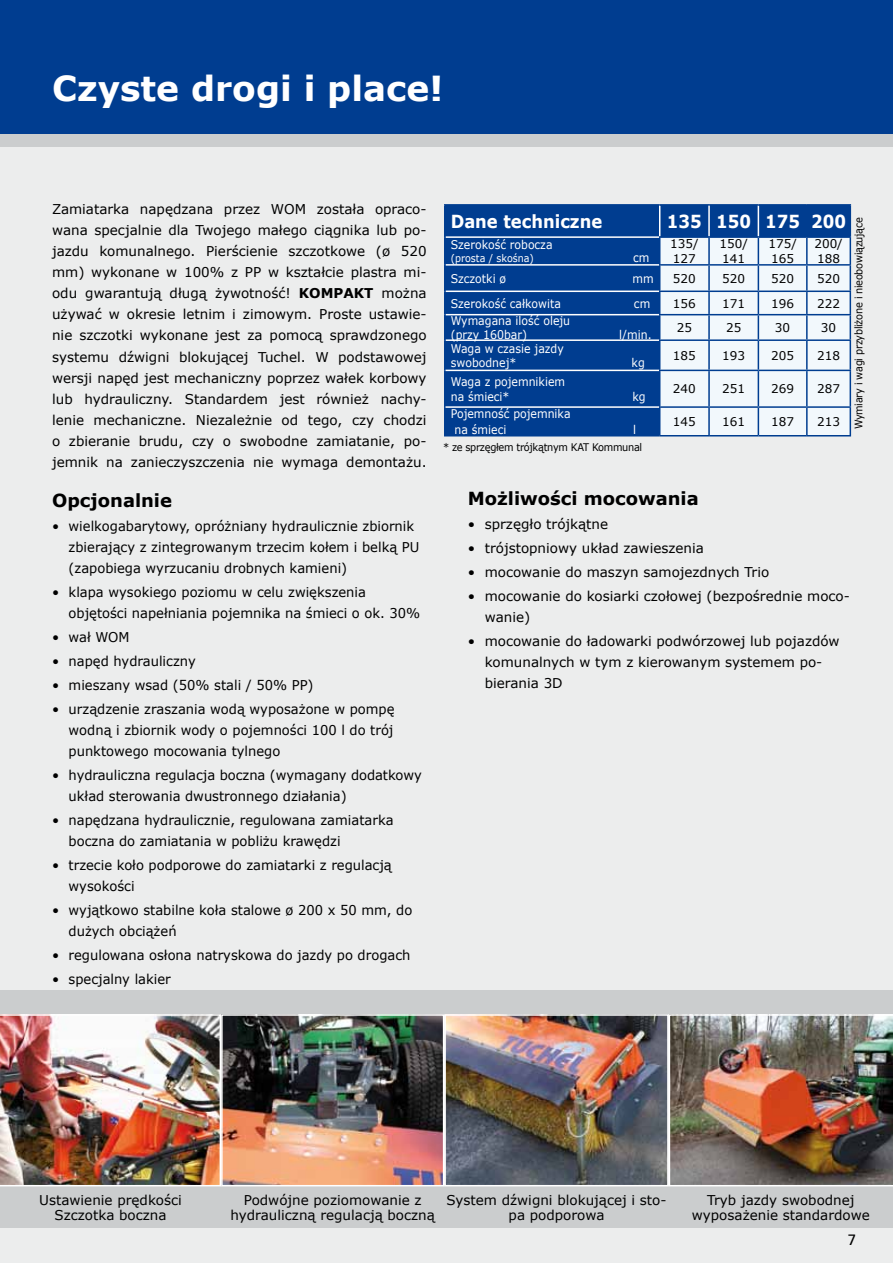
<style>
.page{position:relative;width:893px;height:1263px;background:#fff}
.page>*{position:absolute;margin:0;border:0;box-sizing:border-box;transform-origin:0 0}
.t1{font:700 34.5px "Verdana";color:#fff}
.t2{font:700 18px "Verdana";color:#000}
.t3{font:700 18px "Verdana";color:#fff;scale:.91 1}
.t4{font:15px "Frutiger";color:#000}
.t5{font:13.5px/21px "Verdana";color:#000}
.t6{font:12px/13.5px "Verdana";color:#fff;scale:.91 1}
.t7{font:12px/15px "Verdana";color:#000}
.t8{font:10.5px "Verdana";letter-spacing:-.03em;color:#000;scale:.93 1}
.t9{font:10.5px "Verdana";color:#fff;scale:.91 1}
.s1{font-weight:700}
</style>
<div class="page">
<div style="left:0;top:134px;width:893px;height:1129px;background:#eceded"></div>
<div style="left:0;top:1186px;width:893px;height:42px;background:#cbcdce"></div>
<div style="left:0;top:990px;width:893px;height:24px;background:#cbcdce"></div>
<div style="left:0;top:0;width:893px;height:134px;background:#003d90"></div>
<div style="left:0;top:134px;width:893px;height:13px;background:#cbcdce"></div>
<img style="left:669px;top:1014px;width:224px;height:172px">
<img style="left:0;top:1014px;width:221px;height:172px">
<img style="left:447px;top:1017px;width:219px;height:166px">
<div style="left:444px;top:1014px;width:225px;height:172px;border:2px solid #fff"></div>
<img style="left:224px;top:1017px;width:217px;height:166px">
<div style="left:221px;top:1014px;width:223px;height:172px;border:2px solid #fff"></div>
<div style="left:445px;top:206px;width:214px;height:229px;background:#003d90"></div>
<hr style="left:445px;top:264px;width:214px;height:2px;background:#fff">
<hr style="left:445px;top:291px;width:214px;height:1px;background:#fff">
<hr style="left:445px;top:314px;width:214px;height:1px;background:#fff">
<hr style="left:445px;top:339px;width:214px;height:2px;background:#fff">
<hr style="left:445px;top:236px;width:214px;height:2px;background:#fff">
<hr style="left:444px;top:206px;width:1px;height:31px;background:#003d90">
<hr style="left:444px;top:204px;width:216px;height:2px;background:#003d90">
<hr style="left:660px;top:204px;width:49px;height:2px;background:#003d90">
<hr style="left:709px;top:204px;width:49px;height:2px;background:#003d90">
<hr style="left:758px;top:204px;width:49px;height:2px;background:#003d90">
<hr style="left:807px;top:204px;width:44px;height:2px;background:#003d90">
<svg style="left:444px;top:237px;width:1px;height:103px"></svg>
<hr style="left:444px;top:340px;width:1px;height:30px;background:#003d90">
<hr style="left:444px;top:370px;width:1px;height:37px;background:#003d90">
<svg style="left:444px;top:407px;width:1px;height:28px"></svg>
<hr style="left:444px;top:435px;width:216px;height:1px;background:#003d90">
<svg style="left:659px;top:205px;width:192px;height:231px"></svg>
<hr style="left:659px;top:370px;width:50px;height:1px;background:#003d90">
<hr style="left:709px;top:370px;width:49px;height:1px;background:#003d90">
<hr style="left:758px;top:370px;width:49px;height:1px;background:#003d90">
<hr style="left:807px;top:370px;width:44px;height:1px;background:#003d90">
<hr style="left:659px;top:406px;width:50px;height:2px;background:#003d90">
<hr style="left:709px;top:406px;width:49px;height:2px;background:#003d90">
<hr style="left:758px;top:406px;width:49px;height:2px;background:#003d90">
<hr style="left:807px;top:406px;width:44px;height:2px;background:#003d90">
<hr style="left:660px;top:435px;width:49px;height:1px;background:#003d90">
<hr style="left:709px;top:435px;width:49px;height:1px;background:#003d90">
<hr style="left:758px;top:435px;width:49px;height:1px;background:#003d90">
<hr style="left:807px;top:435px;width:44px;height:1px;background:#003d90">
<hr style="left:445px;top:370px;width:214px;height:1px;background:#fff">
<hr style="left:445px;top:406px;width:214px;height:2px;background:#fff">
<h1 class="t1" style="left:52px;top:64px;width:393px">Czyste drogi i place!</h1>
<p class="t5" style="left:52px;top:199px;width:376px;text-align:justify">Zamiatarka napędzana przez WOM została opraco&shy;wana specjalnie dla Twojego małego ciągnika lub po&shy;jazdu komunalnego. Pierścienie szczotkowe (ø 520 mm) wykonane w 100% z PP w kształcie plastra mi&shy;odu gwarantują długą żywotność! <span class="s1">KOMPAKT</span> można używać w okresie letnim i zimowym. Proste ustawie&shy;nie szczotki wykonane jest za pomocą sprawdzonego systemu dźwigni blokującej Tuchel. W podstawowej wersji napęd jest mechaniczny poprzez wałek korbowy lub hydrauliczny. Standardem jest również nachy&shy;lenie mechaniczne. Niezależnie od tego, czy chodzi o zbieranie brudu, czy o swobodne zamiatanie, po&shy;jemnik na zanieczyszczenia nie wymaga demontażu.</p>
<h2 class="t3" style="left:451px;top:209px;width:168px">Dane techniczne</h2>
<h2 class="t3" style="left:667px;top:209px;width:198px">135 150 175 200</h2>
<p class="t6" style="left:451px;top:238px;width:113px">Szerokość robocza</p>
<p class="t9" style="left:451px;top:251px;width:93px">(prosta / skośna)</p>
<p class="t6" style="left:633px;top:251px;width:19px">cm</p>
<p class="t7" style="left:670px;top:236px;width:30px">135/<br>127</p>
<p class="t7" style="left:719px;top:236px;width:30px">150/<br>141</p>
<p class="t7" style="left:768px;top:236px;width:30px">175/<br>165</p>
<p class="t7" style="left:814px;top:236px;width:30px">200/<br>188</p>
<p class="t6" style="left:451px;top:271px;width:62px">Szczotki ø</p>
<p class="t6" style="left:633px;top:271px;width:25px">mm</p>
<p class="t7" style="left:673px;top:271px;width:24px">520</p>
<p class="t7" style="left:722px;top:271px;width:24px">520</p>
<p class="t7" style="left:771px;top:271px;width:24px">520</p>
<p class="t7" style="left:817px;top:271px;width:24px">520</p>
<p class="t6" style="left:451px;top:296px;width:123px">Szerokość całkowita</p>
<p class="t6" style="left:634px;top:296px;width:19px">cm</p>
<p class="t7" style="left:673px;top:296px;width:24px">156</p>
<p class="t7" style="left:722px;top:296px;width:24px">171</p>
<p class="t7" style="left:771px;top:296px;width:24px">196</p>
<p class="t7" style="left:817px;top:296px;width:24px">222</p>
<p class="t6" style="left:451px;top:314px;width:133px">Wymagana ilość oleju (przy 160bar)</p>
<p class="t7" style="left:677px;top:320px;width:17px">25</p>
<p class="t7" style="left:726px;top:320px;width:17px">25</p>
<p class="t7" style="left:775px;top:320px;width:17px">30</p>
<p class="t7" style="left:821px;top:320px;width:17px">30</p>
<p class="t6" style="left:619px;top:328px;width:37px">l/min.</p>
<p class="t6" style="left:451px;top:342px;width:126px">Waga w czasie jazdy swobodnej*</p>
<p class="t6" style="left:451px;top:374px;width:127px;line-height:15px">Waga z pojemnikiem na śmieci*</p>
<p class="t6" style="left:455px;top:405px;width:129px;line-height:16.5px;text-indent:-4px">Pojemność pojemnika na śmieci</p>
<p class="t6" style="left:632px;top:355px;width:16px">kg</p>
<p class="t6" style="left:632px;top:390px;width:16px">kg</p>
<p class="t6" style="left:633px;top:423px;width:5px">l</p>
<p class="t8" style="left:443px;top:440px;width:216px">* ze sprzęgłem trójkątnym KAT Kommunal</p>
<p class="t7" style="left:673px;top:348px;width:24px">185</p>
<p class="t7" style="left:722px;top:348px;width:24px">193</p>
<p class="t7" style="left:771px;top:348px;width:24px">205</p>
<p class="t7" style="left:817px;top:348px;width:24px">218</p>
<p class="t7" style="left:673px;top:381px;width:24px">240</p>
<p class="t7" style="left:722px;top:381px;width:24px">251</p>
<p class="t7" style="left:771px;top:381px;width:24px">269</p>
<p class="t7" style="left:817px;top:381px;width:24px">287</p>
<p class="t7" style="left:673px;top:414px;width:24px">145</p>
<p class="t7" style="left:722px;top:414px;width:24px">161</p>
<p class="t7" style="left:771px;top:414px;width:24px">187</p>
<p class="t7" style="left:817px;top:414px;width:24px">213</p>
<p class="t8" style="left:851px;top:429px;width:229px;rotate:-90deg">Wymiary i wagi przybliżone i nieobowiązujące</p>
<h2 class="t2" style="left:52px;top:488px;width:122px">Opcjonalnie</h2>
<p class="t5" style="left:69px;top:516px;width:352px;text-indent:-16px">• wielkogabarytowy, opróżniany hydraulicznie zbiornik zbierający z zintegrowanym trzecim kołem i belką PU (zapobiega wyrzucaniu drobnych kamieni)</p>
<p class="t5" style="left:69px;top:582px;width:353px;text-indent:-16px">• klapa wysokiego poziomu w celu zwiększenia objętości napełniania pojemnika na śmieci o ok. 30%</p>
<p class="t5" style="left:52px;top:627px;width:79px">• wał WOM</p>
<p class="t5" style="left:52px;top:651px;width:145px">• napęd hydrauliczny</p>
<p class="t5" style="left:52px;top:675px;width:263px">• mieszany wsad (50% stali / 50% PP)</p>
<p class="t5" style="left:69px;top:698px;width:327px;text-align:justify;text-indent:-16px">• urządzenie zraszania wodą wyposażone w pompę wodną i zbiornik wody o pojemności 100 l do trój punktowego mocowania tylnego</p>
<p class="t5" style="left:69px;top:764px;width:355px;text-indent:-16px">• hydrauliczna regulacja boczna (wymagany dodatkowy układ sterowania dwustronnego działania)</p>
<p class="t5" style="left:69px;top:809px;width:327px;text-indent:-16px">• napędzana hydraulicznie, regulowana zamiatarka boczna do zamiatania w pobliżu krawędzi</p>
<p class="t5" style="left:69px;top:854px;width:325px;text-indent:-16px">• trzecie koło podporowe do zamiatarki z regulacją wysokości</p>
<p class="t5" style="left:69px;top:899px;width:345px;text-indent:-16px">• wyjątkowo stabilne koła stalowe ø 200 x 50 mm, do dużych obciążeń</p>
<p class="t5" style="left:52px;top:944px;width:360px">• regulowana osłona natryskowa do jazdy po drogach</p>
<p class="t5" style="left:52px;top:968px;width:120px">• specjalny lakier</p>
<h2 class="t2" style="left:468px;top:486px;width:233px">Możliwości mocowania</h2>
<p class="t5" style="left:468px;top:513px;width:142px">• sprzęgło trójkątne</p>
<p class="t5" style="left:468px;top:537px;width:238px">• trójstopniowy układ zawieszenia</p>
<p class="t5" style="left:468px;top:561px;width:303px">• mocowanie do maszyn samojezdnych Trio</p>
<p class="t5" style="left:485px;top:585px;width:367px;text-indent:-17px">• mocowanie do kosiarki czołowej (bezpośrednie moco&shy;wanie)</p>
<p class="t5" style="left:485px;top:630px;width:356px;text-indent:-17px">• mocowanie do ładowarki podwórzowej lub pojazdów komunalnych w tym z kierowanym systemem po&shy;bierania 3D</p>
<p class="t5" style="left:39px;top:1192px;width:144px;line-height:15px;text-align:center">Ustawienie prędkości<br>Szczotka boczna</p>
<p class="t5" style="left:231px;top:1192px;width:206px;line-height:15px;text-align:center">Podwójne poziomowanie z hydrauliczną regulacją boczną</p>
<p class="t5" style="left:692px;top:1192px;width:179px;line-height:15px;text-align:center">Tryb jazdy swobodnej wyposażenie standardowe</p>
<p class="t5" style="left:446px;top:1192px;width:222px;line-height:15px;text-align:center">System dźwigni blokującej i sto&shy;pa podporowa</p>
<p class="t4" style="left:848px;top:1231px;width:10px">7</p>
</div>
